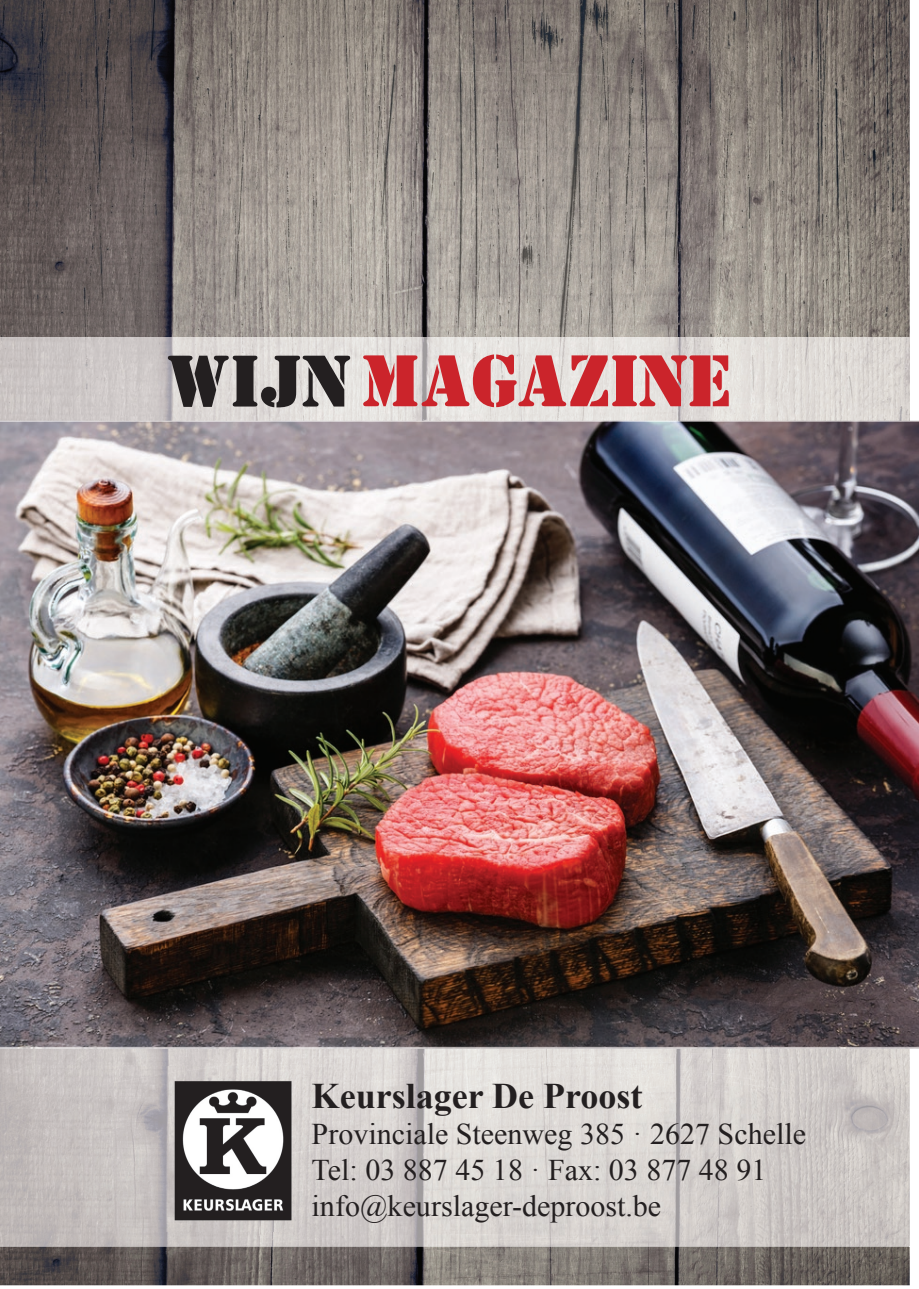
<style>
.page{position:relative;width:919px;height:1289px;background:#fff}
.page>*{position:absolute;margin:0;border:0;box-sizing:border-box;transform-origin:0 0}
.t1{font:72px "Stencil BT";color:#cb242b}
.t2{font:700 36px "Times New Roman";color:#231f20}
.t3{font:30px/36px "Times New Roman";color:#231f20}
.s1{color:#231f20}
</style>
<div class="page">
<img style="left:0;top:0;width:909px;height:1285px">
<img style="left:0;top:421px;width:918px;height:627px">
<img style="left:0;top:337px;width:909px;height:84px">
<img style="left:268px;top:1048px;width:641px;height:198px">
<img style="left:0;top:1048px;width:268px;height:49px">
<img style="left:0;top:1197px;width:268px;height:49px">
<img style="left:0;top:1097px;width:158px;height:100px">
<img style="left:158px;top:1066px;width:138px;height:164px">
<h1 class="t1" style="left:166px;top:336px;width:568px"><span class="s1">WIJN</span> MAGAZINE</h1>
<p class="t2" style="left:311px;top:1070px;width:332px">Keurslager De Proost</p>
<p class="t3" style="left:311px;top:1115px;width:496px">Provinciale Steenweg 385 · 2627 Schelle<br>Tel: 03 887 45 18 · Fax: 03 877 48 91 info@keurslager-deproost.be</p>
</div>
